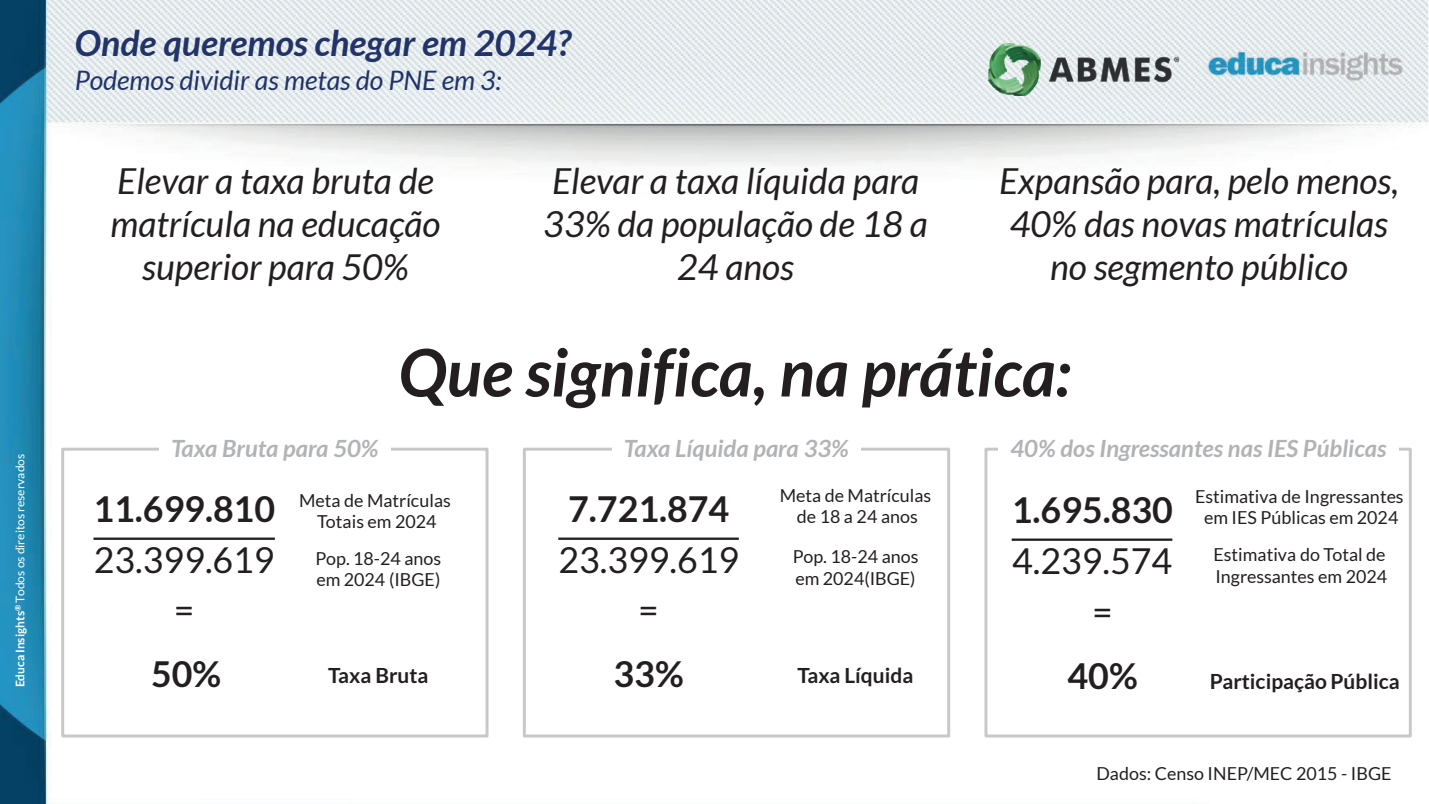
<style>
.page{position:relative;width:1429px;height:804px;background:#fff}
.page>*{position:absolute;margin:0;border:0;box-sizing:border-box;transform-origin:0 0}
.t1{font:italic 700 65.62px "Lato";color:#231f20}
.t2{font:italic 35.7px/42.9px "Lato";color:#231f20;text-align:center}
.t3{font:700 35.7px "Lato";color:#231f20}
.t4{font:35.7px/50.2px "Lato";color:#231f20;text-align:center}
.t5{font:italic 700 35.7px "Lato";color:#213367}
.t6{font:italic 26.78px "Lato";color:#213367}
.t7{font:italic 700 23.8px "Lato";color:#b2b3b7}
.t8{font:700 20.82px "Lato";color:#231f20}
.t9{font:17.85px/21.5px "Lato";color:#231f20;text-align:center}
.t10{font:12.08px "Lato";letter-spacing:-.005em;color:#fff}
.s1{font-weight:700}
</style>
<div class="page">
<img style="left:0;top:0;width:1429px;height:804px">
<img style="left:989px;top:43px;width:190px;height:53px">
<div style="left:61px;top:447px;width:427px;height:290px;border:3px solid #c7c8ca"></div>
<div style="left:159px;top:428px;width:232px;height:40px;background:#fff"></div>
<div style="left:523px;top:447px;width:427px;height:290px;border:3px solid #c7c8ca"></div>
<div style="left:984px;top:447px;width:427px;height:290px;border:3px solid #c7c8ca"></div>
<div style="left:612px;top:428px;width:249px;height:40px;background:#fff"></div>
<div style="left:997px;top:428px;width:401px;height:40px;background:#fff"></div>
<svg style="left:93px;top:537px;width:182px;height:3px"></svg>
<svg style="left:558px;top:537px;width:181px;height:3px"></svg>
<svg style="left:1011px;top:538px;width:161px;height:3px"></svg>
<p class="t10" style="left:13px;top:687px;width:235px;rotate:-90deg"><span class="s1">Educa Insights</span><sup>®</sup> Todos os direitos reservados</p>
<h2 class="t5" style="left:75px;top:23px;width:498px">Onde queremos chegar em 2024?</h2>
<h3 class="t6" style="left:75px;top:65px;width:428px">Podemos dividir as metas do PNE em 3:</h3>
<h2 class="t2" style="left:110px;top:160px;width:331px">Elevar a taxa bruta de matrícula na educação superior para 50%</h2>
<h2 class="t2" style="left:543px;top:160px;width:386px">Elevar a taxa líquida para<br>33% da população de 18 a<br>24 anos</h2>
<h2 class="t2" style="left:999px;top:160px;width:401px">Expansão para, pelo menos,<br>40% das novas matrículas no segmento público</h2>
<h1 class="t1" style="left:399px;top:335px;width:673px">Que significa, na prática:</h1>
<h3 class="t7" style="left:171px;top:435px;width:209px">Taxa Bruta para 50%</h3>
<h3 class="t7" style="left:624px;top:435px;width:226px">Taxa Líquida para 33%</h3>
<h3 class="t7" style="left:1010px;top:435px;width:377px">40% dos Ingressantes nas IES Públicas</h3>
<h2 class="t3" style="left:93px;top:488px;width:183px">11.699.810</h2>
<h2 class="t4" style="left:94px;top:534px;width:182px">23.399.619 =</h2>
<h2 class="t3" style="left:151px;top:653px;width:72px">50%</h2>
<p class="t9" style="left:299px;top:489px;width:153px">Meta de Matrículas<br>Totais em 2024</p>
<p class="t9" style="left:779px;top:484px;width:153px">Meta de Matrículas de 18 a 24 anos</p>
<p class="t9" style="left:315px;top:547px;width:127px;text-align:left">Pop. 18-24 anos em 2024 (IBGE)</p>
<p class="t9" style="left:793px;top:546px;width:127px;text-align:left">Pop. 18-24 anos em 2024(IBGE)</p>
<h2 class="t3" style="left:568px;top:488px;width:163px">7.721.874</h2>
<h2 class="t4" style="left:558px;top:534px;width:182px">23.399.619 =</h2>
<h2 class="t3" style="left:613px;top:653px;width:72px">33%</h2>
<p class="t8" style="left:328px;top:663px;width:102px">Taxa Bruta</p>
<p class="t8" style="left:797px;top:663px;width:118px">Taxa Líquida</p>
<h2 class="t3" style="left:1012px;top:489px;width:163px">1.695.830</h2>
<h2 class="t4" style="left:1012px;top:535px;width:162px;line-height:50.8px">4.239.574 =</h2>
<h2 class="t3" style="left:1067px;top:655px;width:72px">40%</h2>
<p class="t9" style="left:1195px;top:485px;width:210px">Estimativa de Ingressantes em IES Públicas em 2024</p>
<p class="t9" style="left:1213px;top:544px;width:175px;text-align:left">Estimativa do Total de<br>Ingressantes em 2024</p>
<p class="t8" style="left:1210px;top:670px;width:191px">Participação Pública</p>
<p class="t9" style="left:1096px;top:763px;width:296px">Dados: Censo INEP/MEC 2015 - IBGE</p>
</div>
